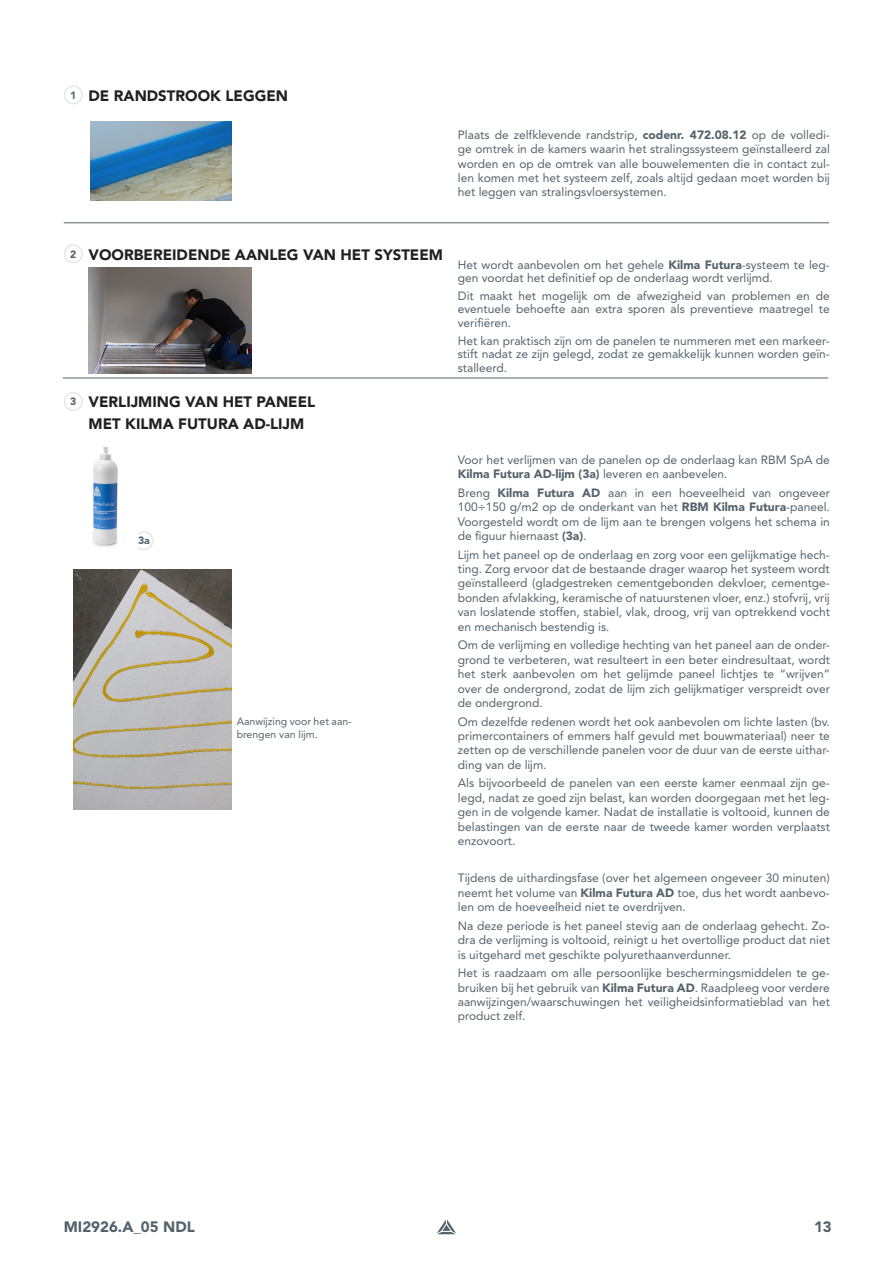
<style>
.page{position:relative;width:893px;height:1263px;background:#fff}
.page>*{position:absolute;margin:0;border:0;box-sizing:border-box;transform-origin:0 0}
.t1{font:900 15px "Avenir LT Pro";color:#231f20}
.t2{font:900 15px "Avenir LT Pro";color:#54626c}
.t3{font:12px/14.4px "Avenir LT Pro";color:#54626c;text-align:justify}
.t4{font:10.5px/12.6px "Avenir LT Pro";color:#54626c}
.t5{font:900 10.5px "Avenir LT Pro";color:#54626c}
.s1{font-weight:900}
</style>
<div class="page">
<svg style="left:437px;top:1219px;width:19px;height:15px"></svg>
<div style="left:64px;top:85px;width:19px;height:20px;border:2px solid #e6e7e9;border-radius:50%"></div>
<div style="left:64px;top:244px;width:19px;height:19px;border:2px solid #e6e7e9;border-radius:50%"></div>
<div style="left:64px;top:392px;width:19px;height:19px;border:2px solid #e6e7e9;border-radius:50%"></div>
<div style="left:134px;top:531px;width:19px;height:19px;border:2px solid #e6e7e9;border-radius:50%"></div>
<hr style="left:64px;top:223px;width:765px;height:1px;background:#54626c">
<hr style="left:63px;top:378px;width:765px;height:1px;background:#54626c">
<img style="left:90px;top:122px;width:142px;height:79px">
<img style="left:88px;top:268px;width:163px;height:106px">
<img style="left:74px;top:569px;width:158px;height:240px">
<img style="left:93px;top:447px;width:45px;height:101px">
<p class="t5" style="left:70px;top:89px;width:8px">1</p>
<p class="t1" style="left:89px;top:86px;width:201px">DE RANDSTROOK LEGGEN</p>
<p class="t3" style="left:458px;top:127px;width:374px">Plaats de zelfklevende randstrip, <span class="s1">codenr. 472.08.12</span> op de volledi&shy;ge omtrek in de kamers waarin het stralingssysteem geïnstalleerd zal worden en op de omtrek van alle bouwelementen die in contact zul&shy;len komen met het systeem zelf, zoals altijd gedaan moet worden bij het leggen van stralingsvloersystemen.</p>
<p class="t5" style="left:70px;top:247px;width:8px">2</p>
<p class="t1" style="left:89px;top:245px;width:356px">VOORBEREIDENDE AANLEG VAN HET SYSTEEM</p>
<p class="t5" style="left:70px;top:395px;width:8px">3</p>
<p class="t1" style="left:89px;top:393px;width:228px">VERLIJMING VAN HET PANEEL</p>
<p class="t1" style="left:89px;top:415px;width:217px">MET KILMA FUTURA AD-LIJM</p>
<p class="t5" style="left:138px;top:534px;width:13px">3a</p>
<p class="t4" style="left:237px;top:715px;width:117px">Aanwijzing voor het aan&shy;brengen van lijm.</p>
<p class="t3" style="left:458px;top:258px;width:374px;line-height:13.5px">Het wordt aanbevolen om het gehele <span class="s1">Kilma Futura</span>-systeem te leg&shy;gen voordat het definitief op de onderlaag wordt verlijmd.</p>
<p class="t3" style="left:458px;top:289px;width:374px;line-height:13.5px">Dit maakt het mogelijk om de afwezigheid van problemen en de eventuele behoefte aan extra sporen als preventieve maatregel te verifiëren.</p>
<p class="t3" style="left:458px;top:334px;width:374px;line-height:13.5px">Het kan praktisch zijn om de panelen te nummeren met een markeer&shy;stift nadat ze zijn gelegd, zodat ze gemakkelijk kunnen worden geïn&shy;stalleerd.</p>
<p class="t3" style="left:458px;top:452px;width:374px">Voor het verlijmen van de panelen op de onderlaag kan RBM SpA de<br><span class="s1">Kilma Futura AD-lijm (3a)</span> leveren en aanbevelen.</p>
<p class="t3" style="left:458px;top:485px;width:374px">Breng <span class="s1">Kilma Futura AD</span> aan in een hoeveelheid van ongeveer 100÷150 g/m2 op de onderkant van het <span class="s1">RBM Kilma Futura</span>-paneel.<br>Voorgesteld wordt om de lijm aan te brengen volgens het schema in de figuur hiernaast <span class="s1">(3a)</span>.</p>
<p class="t3" style="left:458px;top:547px;width:374px">Lijm het paneel op de onderlaag en zorg voor een gelijkmatige hech&shy;ting. Zorg ervoor dat de bestaande drager waarop het systeem wordt geïnstalleerd (gladgestreken cementgebonden dekvloer, cementge&shy;bonden afvlakking, keramische of natuurstenen vloer, enz.) stofvrij, vrij van loslatende stoffen, stabiel, vlak, droog, vrij van optrekkend vocht en mechanisch bestendig is.</p>
<p class="t3" style="left:458px;top:638px;width:374px">Om de verlijming en volledige hechting van het paneel aan de onder&shy;grond te verbeteren, wat resulteert in een beter eindresultaat, wordt het sterk aanbevolen om het gelijmde paneel lichtjes te “wrijven” over de ondergrond, zodat de lijm zich gelijkmatiger verspreidt over de ondergrond.</p>
<p class="t3" style="left:458px;top:714px;width:374px">Om dezelfde redenen wordt het ook aanbevolen om lichte lasten (bv. primercontainers of emmers half gevuld met bouwmateriaal) neer te zetten op de verschillende panelen voor de duur van de eerste uithar&shy;ding van de lijm.</p>
<p class="t3" style="left:458px;top:776px;width:374px">Als bijvoorbeeld de panelen van een eerste kamer eenmaal zijn ge&shy;legd, nadat ze goed zijn belast, kan worden doorgegaan met het leg&shy;gen in de volgende kamer. Nadat de installatie is voltooid, kunnen de belastingen van de eerste naar de tweede kamer worden verplaatst enzovoort.</p>
<p class="t3" style="left:458px;top:871px;width:374px">Tijdens de uithardingsfase (over het algemeen ongeveer 30 minuten) neemt het volume van <span class="s1">Kilma Futura AD</span> toe, dus het wordt aanbevo&shy;len om de hoeveelheid niet te overdrijven.</p>
<p class="t3" style="left:458px;top:918px;width:374px">Na deze periode is het paneel stevig aan de onderlaag gehecht. Zo&shy;dra de verlijming is voltooid, reinigt u het overtollige product dat niet is uitgehard met geschikte polyurethaanverdunner.</p>
<p class="t3" style="left:458px;top:966px;width:374px">Het is raadzaam om alle persoonlijke beschermingsmiddelen te ge&shy;bruiken bij het gebruik van <span class="s1">Kilma Futura AD</span>. Raadpleeg voor verdere aanwijzingen/waarschuwingen het veiligheidsinformatieblad van het product zelf.</p>
<p class="t2" style="left:64px;top:1218px;width:133px">MI2926.A_05 NDL</p>
<p class="t2" style="left:814px;top:1218px;width:19px">13</p>
</div>
